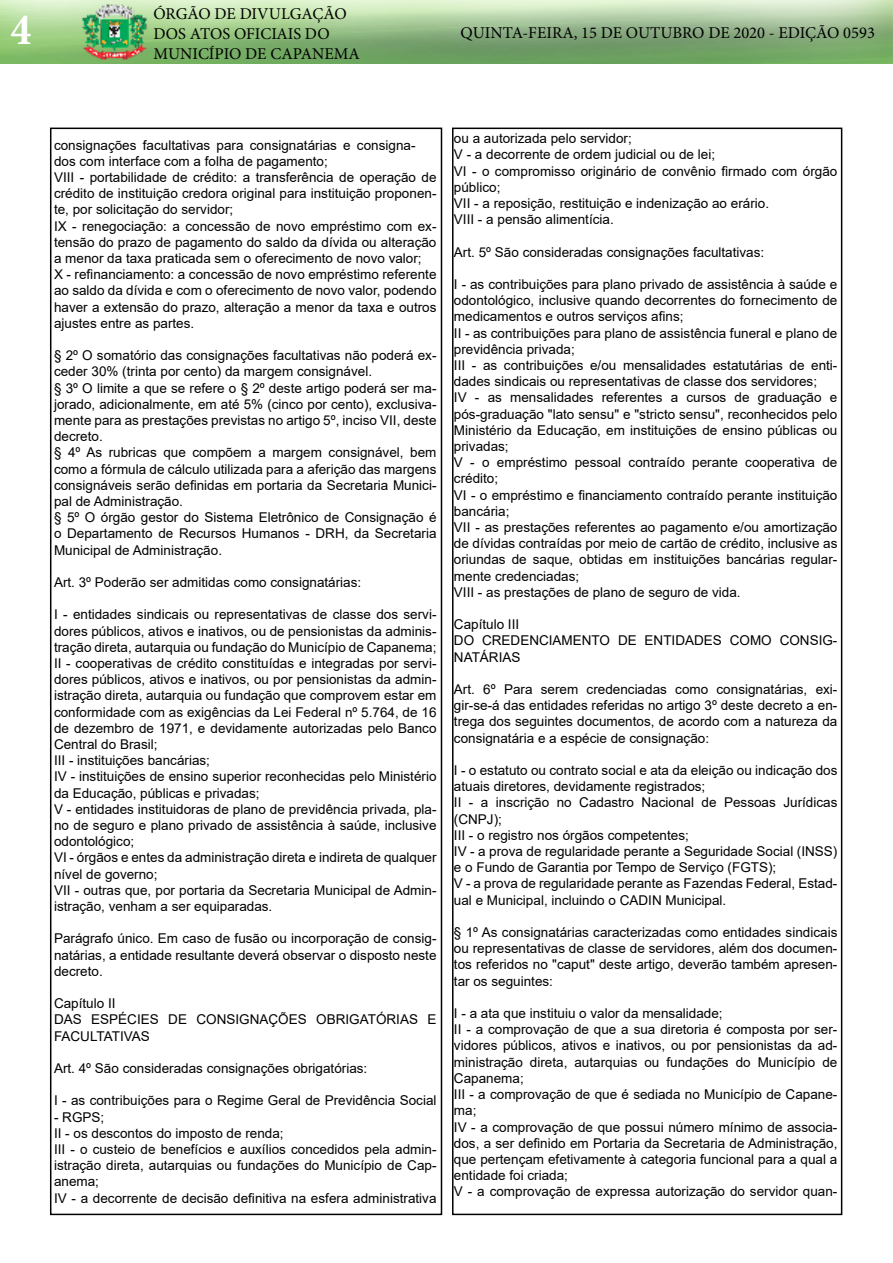
<style>
.page{position:relative;width:893px;height:1263px;background:#fff}
.page>*{position:absolute;margin:0;border:0;box-sizing:border-box;transform-origin:0 0}
.t1{font:700 condensed 45px "Minion Pro";color:#fff}
.t2{font:16.5px/19.8px "Minion Pro";color:#000}
.t3{font:13.5px/16.2px "Arial";color:#000}
</style>
<div class="page">
<div style="left:50px;top:128px;width:392px;height:1087px;border:2px solid #000"></div>
<img style="left:0;top:0;width:893px;height:64px">
<div style="left:452px;top:128px;width:390px;height:1087px;border:2px solid #000"></div>
<h1 class="t1" style="left:11px;top:-1px;width:22px">4</h1>
<p class="t2" style="left:153px;top:4px;width:208px">ÓRGÃO DE DIVULGAÇÃO<br>DOS ATOS OFICIAIS DO<br>MUNICÍPIO DE CAPANEMA</p>
<p class="t2" style="left:461px;top:23px;width:416px">QUINTA-FEIRA, 15 DE OUTUBRO DE 2020 - EDIÇÃO 0593</p>
<p class="t3" style="left:54px;top:137px;width:384px">consignações facultativas para consignatárias e consigna&shy;dos com interface com a folha de pagamento;<br>VIII - portabilidade de crédito: a transferência de operação de crédito de instituição credora original para instituição proponen&shy;te, por solicitação do servidor;<br>IX - renegociação: a concessão de novo empréstimo com ex&shy;tensão do prazo de pagamento do saldo da dívida ou alteração a menor da taxa praticada sem o oferecimento de novo valor;<br>X - refinanciamento: a concessão de novo empréstimo referente ao saldo da dívida e com o oferecimento de novo valor, podendo haver a extensão do prazo, alteração a menor da taxa e outros ajustes entre as partes.</p>
<p class="t3" style="left:54px;top:347px;width:384px">§ 2º O somatório das consignações facultativas não poderá ex&shy;ceder 30% (trinta por cento) da margem consignável.<br>§ 3º O limite a que se refere o § 2º deste artigo poderá ser ma&shy;jorado, adicionalmente, em até 5% (cinco por cento), exclusiva&shy;mente para as prestações previstas no artigo 5º, inciso VII, deste decreto.<br>§ 4º As rubricas que compõem a margem consignável, bem como a fórmula de cálculo utilizada para a aferição das margens consignáveis serão definidas em portaria da Secretaria Munici&shy;pal de Administração.<br>§ 5º O órgão gestor do Sistema Eletrônico de Consignação é o Departamento de Recursos Humanos - DRH, da Secretaria Municipal de Administração.</p>
<p class="t3" style="left:54px;top:574px;width:309px">Art. 3º Poderão ser admitidas como consignatárias:</p>
<p class="t3" style="left:54px;top:606px;width:384px">I - entidades sindicais ou representativas de classe dos servi&shy;dores públicos, ativos e inativos, ou de pensionistas da adminis&shy;tração direta, autarquia ou fundação do Município de Capanema; II - cooperativas de crédito constituídas e integradas por servi&shy;dores públicos, ativos e inativos, ou por pensionistas da admin&shy;istração direta, autarquia ou fundação que comprovem estar em conformidade com as exigências da Lei Federal nº 5.764, de 16 de dezembro de 1971, e devidamente autorizadas pelo Banco Central do Brasil;<br>III - instituições bancárias;<br>IV - instituições de ensino superior reconhecidas pelo Ministério da Educação, públicas e privadas;<br>V - entidades instituidoras de plano de previdência privada, pla&shy;no de seguro e plano privado de assistência à saúde, inclusive odontológico;<br>VI - órgãos e entes da administração direta e indireta de qualquer nível de governo;<br>VII - outras que, por portaria da Secretaria Municipal de Admin&shy;istração, venham a ser equiparadas.</p>
<p class="t3" style="left:54px;top:930px;width:384px;text-align:justify">Parágrafo único. Em caso de fusão ou incorporação de consig&shy;natárias, a entidade resultante deverá observar o disposto neste decreto.</p>
<p class="t3" style="left:54px;top:995px;width:384px">Capítulo II<br>DAS ESPÉCIES DE CONSIGNAÇÕES OBRIGATÓRIAS E<br>FACULTATIVAS</p>
<p class="t3" style="left:54px;top:1060px;width:315px">Art. 4º São consideradas consignações obrigatórias:</p>
<p class="t3" style="left:54px;top:1092px;width:384px">I - as contribuições para o Regime Geral de Previdência Social</p>
<p class="t3" style="left:54px;top:1109px;width:384px">- RGPS;<br>II - os descontos do imposto de renda;<br>III - o custeio de benefícios e auxílios concedidos pela admin&shy;istração direta, autarquias ou fundações do Município de Cap&shy;anema;<br>IV - a decorrente de decisão definitiva na esfera administrativa</p>
<p class="t3" style="left:454px;top:130px;width:385px">ou a autorizada pelo servidor;<br>V - a decorrente de ordem judicial ou de lei;<br>VI - o compromisso originário de convênio firmado com órgão público;<br>VII - a reposição, restituição e indenização ao erário.<br>VIII - a pensão alimentícia.</p>
<p class="t3" style="left:454px;top:244px;width:312px">Art. 5º São consideradas consignações facultativas:</p>
<p class="t3" style="left:454px;top:276px;width:385px">I - as contribuições para plano privado de assistência à saúde e odontológico, inclusive quando decorrentes do fornecimento de medicamentos e outros serviços afins;<br>II - as contribuições para plano de assistência funeral e plano de previdência privada;<br>III - as contribuições e/ou mensalidades estatutárias de enti&shy;dades sindicais ou representativas de classe dos servidores;<br>IV - as mensalidades referentes a cursos de graduação e pós-graduação "lato sensu" e "stricto sensu", reconhecidos pelo Ministério da Educação, em instituições de ensino públicas ou privadas;<br>V - o empréstimo pessoal contraído perante cooperativa de crédito;<br>VI - o empréstimo e financiamento contraído perante instituição bancária;<br>VII - as prestações referentes ao pagamento e/ou amortização de dívidas contraídas por meio de cartão de crédito, inclusive as oriundas de saque, obtidas em instituições bancárias regular&shy;mente credenciadas;<br>VIII - as prestações de plano de seguro de vida.</p>
<p class="t3" style="left:454px;top:616px;width:385px">Capítulo III<br>DO CREDENCIAMENTO DE ENTIDADES COMO CONSIG-<br>NATÁRIAS</p>
<p class="t3" style="left:454px;top:681px;width:385px;text-align:justify">Art. 6º Para serem credenciadas como consignatárias, exi&shy;gir-se-á das entidades referidas no artigo 3º deste decreto a en&shy;trega dos seguintes documentos, de acordo com a natureza da consignatária e a espécie de consignação:</p>
<p class="t3" style="left:454px;top:762px;width:385px">I - o estatuto ou contrato social e ata da eleição ou indicação dos atuais diretores, devidamente registrados;<br>II - a inscrição no Cadastro Nacional de Pessoas Jurídicas (CNPJ);<br>III - o registro nos órgãos competentes;<br>IV - a prova de regularidade perante a Seguridade Social (INSS) e o Fundo de Garantia por Tempo de Serviço (FGTS);<br>V - a prova de regularidade perante as Fazendas Federal, Estad&shy;ual e Municipal, incluindo o CADIN Municipal.</p>
<p class="t3" style="left:454px;top:924px;width:385px;text-align:justify">§ 1º As consignatárias caracterizadas como entidades sindicais ou representativas de classe de servidores, além dos documen&shy;tos referidos no "caput" deste artigo, deverão também apresen&shy;tar os seguintes:</p>
<p class="t3" style="left:454px;top:1005px;width:385px">I - a ata que instituiu o valor da mensalidade;<br>II - a comprovação de que a sua diretoria é composta por ser&shy;vidores públicos, ativos e inativos, ou por pensionistas da ad&shy;ministração direta, autarquias ou fundações do Município de Capanema;<br>III - a comprovação de que é sediada no Município de Capane&shy;ma;<br>IV - a comprovação de que possui número mínimo de associa&shy;dos, a ser definido em Portaria da Secretaria de Administração, que pertençam efetivamente à categoria funcional para a qual a entidade foi criada;<br>V - a comprovação de expressa autorização do servidor quan-</p>
</div>
